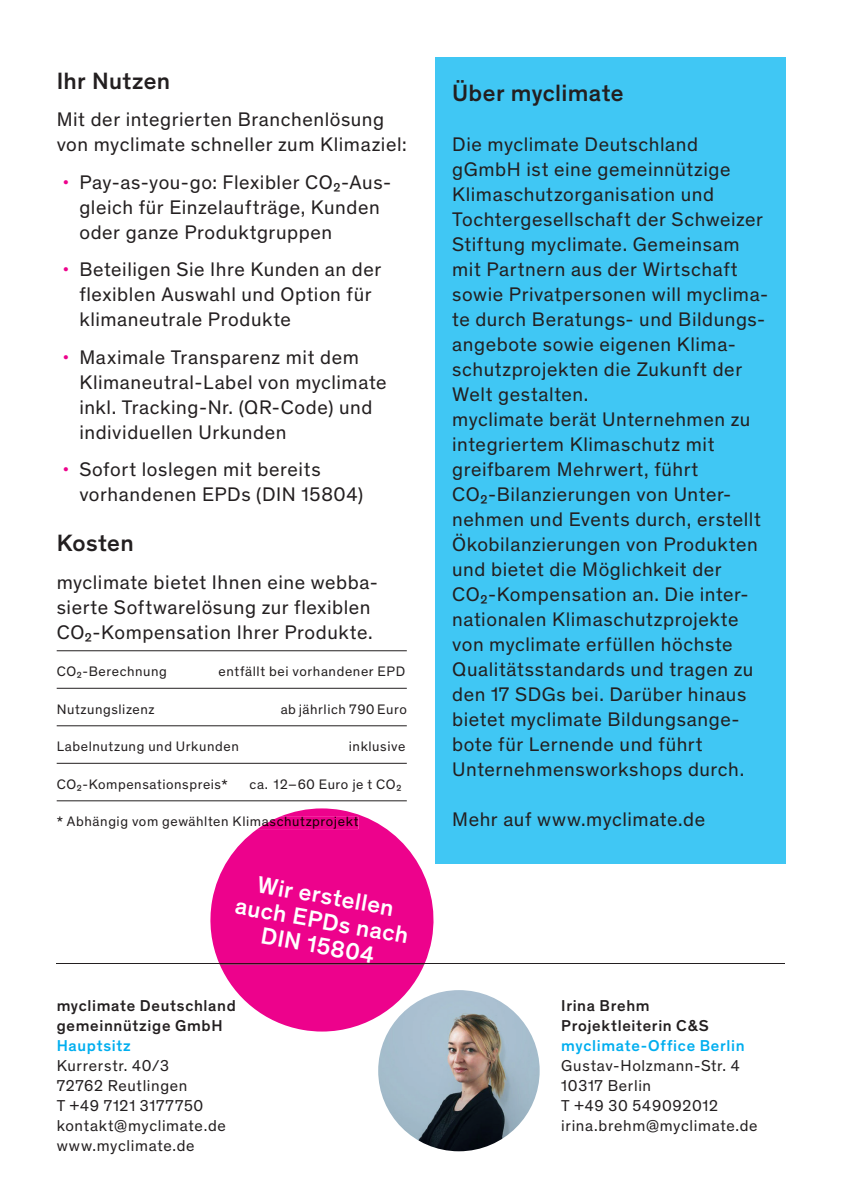
<style>
.page{position:relative;width:842px;height:1191px;background:#fff}
.page>*{position:absolute;margin:0;border:0;box-sizing:border-box;transform-origin:0 0}
.t1{font:500 24px/25px "Theinhardt";color:#fff;text-align:center}
.t2{font:500 24px "Theinhardt";letter-spacing:.015em;color:#231f20}
.t3{font:20px/25px "Theinhardt";letter-spacing:.03em;color:#231f20}
.t4{font:16px/20px "Theinhardt";letter-spacing:.04em;color:#231f20}
.t5{font:500 16px/20px "Theinhardt";letter-spacing:.04em;color:#231f20}
.t6{font:500 16px "Theinhardt";letter-spacing:.04em;color:#00aeef}
.t7{font:14px "Theinhardt";letter-spacing:.04em;color:#231f20}
.t8{font:14px "Theinhardt";letter-spacing:.04em;color:#150000}
.s1{color:#ed028c}
</style>
<div class="page">
<hr style="left:57px;top:963px;width:728px;height:1px;background:#231f20">
<hr style="left:57px;top:650px;width:350px;height:1px;background:#231f20">
<hr style="left:57px;top:688px;width:350px;height:1px;background:#231f20">
<hr style="left:57px;top:725px;width:350px;height:1px;background:#231f20">
<hr style="left:57px;top:763px;width:350px;height:1px;background:#231f20">
<hr style="left:57px;top:800px;width:350px;height:1px;background:#231f20">
<div style="left:435px;top:58px;width:350px;height:806px;background:#40c7f4"></div>
<img style="left:378px;top:990px;width:162px;height:161px;border-radius:81px">
<svg style="left:210px;top:808px;width:232px;height:223px;fill:#ed028c"></svg>
<svg style="left:219px;top:963px;width:206px;height:1px"></svg>
<svg style="left:257px;top:817px;width:101px;height:12px"></svg>
<p class="t2" style="left:57px;top:63px;width:115px">Ihr Nutzen</p>
<p class="t3" style="left:57px;top:106px;width:351px">Mit der integrierten Branchen lösung von myclimate schneller zum Klimaziel:</p>
<p class="t3" style="left:79px;top:168px;width:313px;text-indent:-17px"><span class="s1">•</span> Pay-as-you-go: Flexibler CO2-Aus&shy;gleich für Einzelaufträge, Kunden oder ganze Produktgruppen</p>
<p class="t3" style="left:79px;top:256px;width:303px;text-indent:-17px"><span class="s1">•</span> Beteiligen Sie Ihre Kunden an der flexiblen Auswahl und Option für klimaneutrale Produkte</p>
<p class="t3" style="left:79px;top:343px;width:309px;text-indent:-17px"><span class="s1">•</span> Maximale Transparenz mit dem<br>Klimaneutral-Label von myclimate inkl. Tracking-Nr. (QR-Code) und individuellen Urkunden</p>
<p class="t3" style="left:79px;top:456px;width:285px;text-indent:-17px"><span class="s1">•</span> Sofort loslegen mit bereits vorhandenen EPDs (DIN 15804)</p>
<p class="t2" style="left:57px;top:525px;width:79px">Kosten</p>
<p class="t3" style="left:57px;top:568px;width:323px">myclimate bietet Ihnen eine webba&shy;sierte Softwarelösung zur flexiblen<br>CO2-Kompensation Ihrer Produkte.</p>
<p class="t7" style="left:57px;top:662px;width:112px">CO2-Berechnung</p>
<p class="t7" style="left:219px;top:662px;width:188px">entfällt bei vorhandener EPD</p>
<p class="t7" style="left:57px;top:699px;width:99px">Nutzungslizenz</p>
<p class="t7" style="left:281px;top:699px;width:128px">ab jährlich 790 Euro</p>
<p class="t7" style="left:57px;top:737px;width:184px">Labelnutzung und Urkunden</p>
<p class="t7" style="left:349px;top:737px;width:58px">inklusive</p>
<p class="t7" style="left:57px;top:774px;width:172px">CO2-Kompensationspreis*</p>
<p class="t7" style="left:249px;top:774px;width:153px">ca. 12–60 Euro je t CO2</p>
<p class="t2" style="left:452px;top:75px;width:173px">Über myclimate</p>
<p class="t3" style="left:452px;top:131px;width:317px">Die myclimate Deutschland gGmbH ist eine gemeinnützige<br>Klima schutz organisation und<br>Tochter gesellschaft der Schweizer<br>Stiftung myclimate. Gemeinsam mit Partnern aus der Wirtschaft sowie Privatpersonen will myclima&shy;te durch Beratungs- und Bildungs&shy;angebote sowie eigenen Klima&shy;schutzprojekten die Zukunft der<br>Welt gestalten.<br>myclimate berät Unternehmen zu integriertem Klimaschutz mit greifbarem Mehrwert, führt<br>CO2-Bilanzierungen von Unter&shy;nehmen und Events durch, erstellt<br>Ökobilanzierungen von Produkten und bietet die Möglichkeit der<br>CO2-Kompensation an. Die inter&shy;nationalen Klimaschutzprojekte von myclimate erfüllen höchste<br>Qualitäts standards und tragen zu den 17 SDGs bei. Darüber hinaus bietet myclimate Bildungsange&shy;bote für Lernende und führt<br>Unternehmensworkshops durch.</p>
<p class="t8" style="left:57px;top:812px;width:303px">* Abhängig vom gewählten Klimaschutzprojekt</p>
<p class="t3" style="left:452px;top:806px;width:255px">Mehr auf www.myclimate.de</p>
<p class="t1" style="left:242px;top:866px;width:177px;rotate:10deg">Wir erstellen auch EPDs nach<br>DIN 15804</p>
<p class="t5" style="left:57px;top:995px;width:181px">myclimate Deutschland gemeinnützige GmbH</p>
<p class="t6" style="left:57px;top:1034px;width:76px">Hauptsitz</p>
<p class="t4" style="left:57px;top:1055px;width:171px">Kurrerstr. 40/3<br>72762 Reutlingen<br>T +49 7121 3177750 kontakt@myclimate.de www.myclimate.de</p>
<p class="t5" style="left:561px;top:995px;width:149px">Irina Brehm<br>Projektleiterin C&amp;S</p>
<p class="t6" style="left:561px;top:1034px;width:185px">myclimate-Office Berlin</p>
<p class="t4" style="left:561px;top:1055px;width:198px">Gustav-Holzmann-Str. 4<br>10317 Berlin<br>T +49 30 549092012 irina.brehm@myclimate.de</p>
</div>
